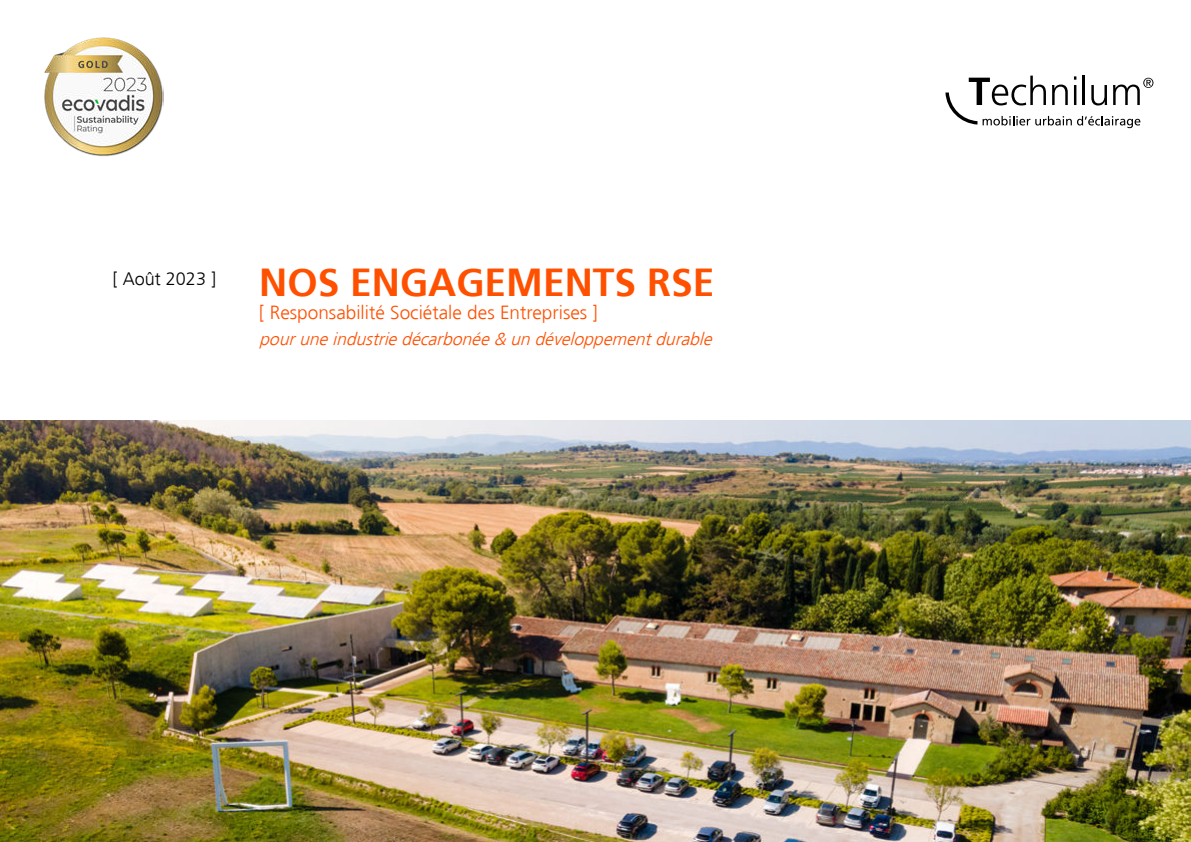
<style>
.page{position:relative;width:1191px;height:842px;background:#fff}
.page>*{position:absolute;margin:0;border:0;box-sizing:border-box;transform-origin:0 0}
.t1{font:700 39px "Frutiger";color:#ff5000}
.t2{font:300 19px "Frutiger";color:#ff5000}
.t3{font:300 18px "Frutiger";color:#000}
.t4{font:italic 300 17.5px "Frutiger";color:#ff5000}
</style>
<div class="page">
<img style="left:0;top:421px;width:1191px;height:421px">
<svg style="left:945px;top:76px;width:208px;height:52px"></svg>
<img style="left:44px;top:37px;width:120px;height:119px">
<p class="t3" style="left:113px;top:271px;width:105px">[ Août 2023 ]</p>
<h1 class="t1" style="left:259px;top:267px;width:456px">NOS ENGAGEMENTS RSE</h1>
<p class="t2" style="left:259px;top:305px;width:340px">[ Responsabilité Sociétale des Entreprises ]</p>
<p class="t4" style="left:259px;top:332px;width:458px">pourune industrie décarbonée &amp; un développementdurable</p>
</div>
